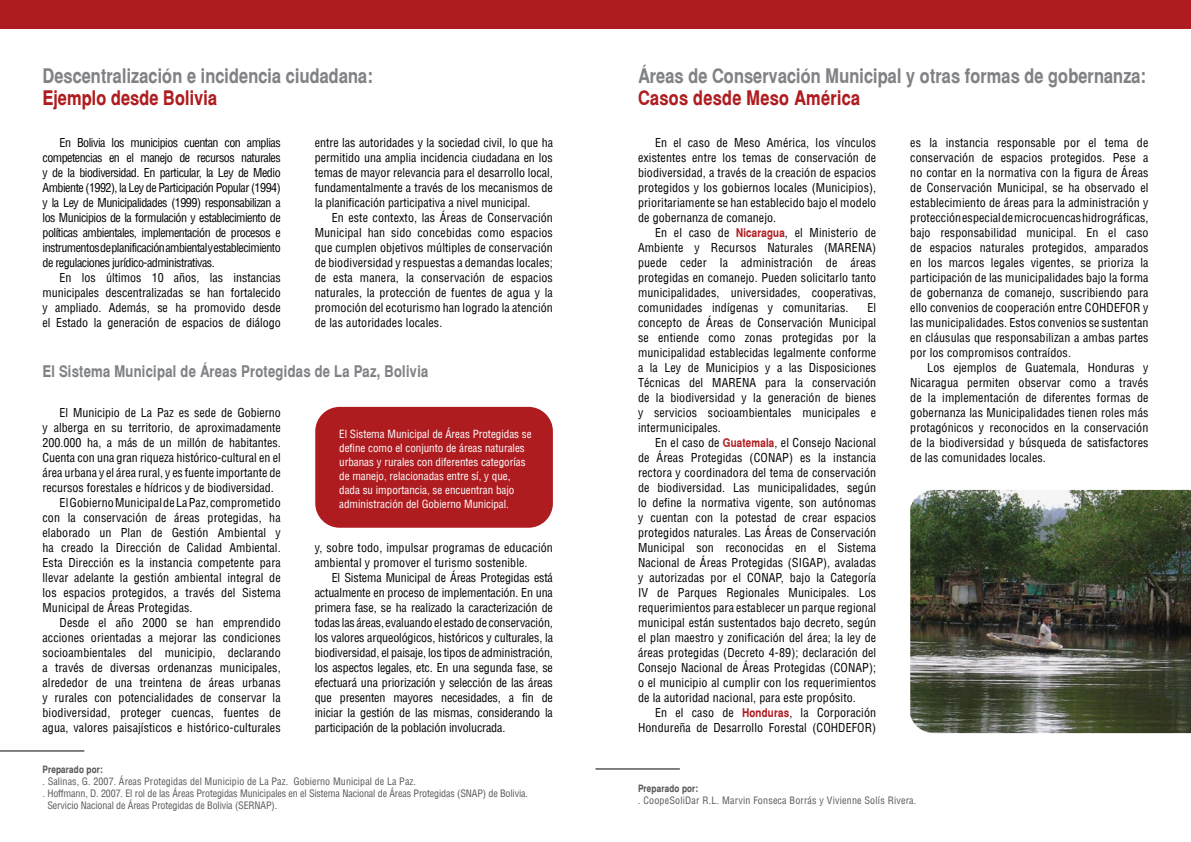
<style>
.page{position:relative;width:1191px;height:842px;background:#fff}
.page>*{position:absolute;margin:0;border:0;box-sizing:border-box;transform-origin:0 0}
.t1{font:700 20px "Switzerland Narrow";color:#808285}
.t2{font:700 20px "Switzerland Narrow";letter-spacing:.01em;color:#af1c20}
.t3{font:700 16px "Switzerland Narrow";letter-spacing:.01em;color:#808285}
.t4{font:12px/15px "Switzerland Condensed";letter-spacing:.01em;color:#000;text-align:justify}
.t5{font:11px/14px "Switzerland Condensed";color:#fff}
.t6{font:10px "Switzerland Condensed";letter-spacing:-.01em;color:#58595b}
.t7{font:10px "Switzerland Condensed";letter-spacing:.01em;color:#58595b}
.t8{font:10px "Switzerland Condensed";letter-spacing:.02em;color:#58595b}
.t9{font:700 10px "Switzerland Narrow";letter-spacing:.01em;color:#58595b}
.s1{font-family:"Switzerland Narrow";font-weight:700;color:#af1c20}
</style>
<div class="page">
<div style="left:315px;top:407px;width:238px;height:121px;background:#af1c20;border-radius:24px"></div>
<div style="left:0;top:0;width:1191px;height:28px;background:#af1c20"></div>
<hr style="left:0;top:750px;width:84px;height:2px;background:#58595b">
<hr style="left:595px;top:768px;width:85px;height:2px;background:#58595b">
<img style="left:910px;top:490px;width:281px;height:243px">
<h1 class="t1" style="left:43px;top:64px;width:332px">Descentralización e incidencia ciudadana:</h1>
<h1 class="t2" style="left:43px;top:86px;width:176px">Ejemplo desde Bolivia</h1>
<p class="t4" style="left:315px;top:135px;width:240px">entre las autoridades y la sociedad civil, lo que ha permitido una amplia incidencia ciudadana en los temas de mayor relevancia para el desarrollo local, fundamentalmente a través de los mecanismos de la planificación participativa a nivel municipal.</p>
<p class="t4" style="left:315px;top:210px;width:240px;text-indent:17px">En este contexto, las Áreas de Conservación Municipal han sido concebidas como espacios que cumplen objetivos múltiples de conservación de biodiversidad y respuestas a demandas locales; de esta manera, la conservación de espacios naturales, la protección de fuentes de agua y la promoción del ecoturismo han logrado la atención de las autoridades locales.</p>
<h2 class="t3" style="left:43px;top:362px;width:387px">El Sistema Municipal de Áreas Protegidas de La Paz, Bolivia</h2>
<p class="t4" style="left:43px;top:135px;width:240px;text-indent:17px">En Bolivia los municipios cuentan con amplias competencias en el manejo de recursos naturales y de la biodiversidad. En particular, la Ley de Medio Ambiente (1992), la Ley de Participación Popular (1994) y la Ley de Municipalidades (1999) responsabilizan a los Municipios de la formulación y establecimiento de políticas ambientales, implementación de procesos e instrumentos de planificación ambiental y establecimiento de regulaciones jurídico-administrativas.</p>
<p class="t4" style="left:43px;top:270px;width:240px;text-indent:17px">En los últimos 10 años, las instancias municipales descentralizadas se han fortalecido y ampliado. Además, se ha promovido desde el Estado la generación de espacios de diálogo</p>
<p class="t4" style="left:60px;top:405px;width:223px">El Municipio de La Paz es sede de Gobierno</p>
<p class="t4" style="left:43px;top:420px;width:240px">y alberga en su territorio, de aproximadamente</p>
<p class="t4" style="left:43px;top:435px;width:240px">200.000 ha, a más de un millón de habitantes.</p>
<p class="t4" style="left:43px;top:450px;width:240px">Cuenta con una gran riqueza histórico-cultural en el</p>
<p class="t4" style="left:43px;top:465px;width:240px">área urbana y el área rural, y es fuente importante de</p>
<p class="t4" style="left:43px;top:480px;width:233px">recursos forestales e hídricos y de biodiversidad.</p>
<p class="t4" style="left:60px;top:495px;width:223px">El Gobierno Municipal de La Paz, comprometido</p>
<p class="t4" style="left:43px;top:510px;width:240px">con la conservación de áreas protegidas, ha</p>
<p class="t4" style="left:43px;top:525px;width:240px">elaborado un Plan de Gestión Ambiental y</p>
<p class="t4" style="left:43px;top:540px;width:240px">ha creado la Dirección de Calidad Ambiental.</p>
<p class="t4" style="left:43px;top:555px;width:240px">Esta Dirección es la instancia competente para</p>
<p class="t4" style="left:43px;top:570px;width:240px">llevar adelante la gestión ambiental integral de</p>
<p class="t4" style="left:43px;top:585px;width:240px">los espacios protegidos, a través del Sistema</p>
<p class="t4" style="left:43px;top:600px;width:152px">Municipal de Áreas Protegidas.</p>
<p class="t4" style="left:60px;top:615px;width:223px">Desde el año 2000 se han emprendido</p>
<p class="t4" style="left:43px;top:630px;width:240px">acciones orientadas a mejorar las condiciones</p>
<p class="t4" style="left:43px;top:645px;width:240px">socioambientales del municipio, declarando</p>
<p class="t4" style="left:43px;top:660px;width:240px">a través de diversas ordenanzas municipales,</p>
<p class="t4" style="left:43px;top:675px;width:240px">alrededor de una treintena de áreas urbanas</p>
<p class="t4" style="left:43px;top:690px;width:240px">y rurales con potencialidades de conservar la</p>
<p class="t4" style="left:43px;top:705px;width:240px">biodiversidad, proteger cuencas, fuentes de</p>
<p class="t4" style="left:43px;top:720px;width:240px">agua, valores paisajísticos e histórico-culturales</p>
<p class="t5" style="left:339px;top:426px;width:194px">El Sistema Municipal de Áreas Protegidas se define como el conjunto de áreas naturales urbanas y rurales con diferentes categorías de manejo, relacionadas entre sí, y que, dada su importancia, se encuentran bajo administración del Gobierno Municipal.</p>
<p class="t4" style="left:315px;top:540px;width:240px">y, sobre todo, impulsar programas de educación ambiental y promover el turismo sostenible.</p>
<p class="t4" style="left:315px;top:570px;width:240px;text-indent:17px">El Sistema Municipal de Áreas Protegidas está actualmente en proceso de implementación. En una primera fase, se ha realizado la caracterización de todas las áreas, evaluando el estado de conservación, los valores arqueológicos, históricos y culturales, la biodiversidad, el paisaje, los tipos de administración, los aspectos legales, etc. En una segunda fase, se efectuará una priorización y selección de las áreas que presenten mayores necesidades, a fin de iniciar la gestión de las mismas, considerando la participación de la población involucrada.</p>
<p class="t9" style="left:43px;top:764px;width:62px">Preparado por:</p>
<p class="t7" style="left:43px;top:775px;width:375px">. Salinas, G. 2007. Áreas Protegidas del Municipio de La Paz. Gobierno Municipal de La Paz.</p>
<p class="t6" style="left:43px;top:787px;width:487px">. Hoffmann, D. 2007. El rol de las Áreas Protegidas Municipales en el Sistema Nacional de Áreas Protegidas (SNAP) de Bolivia.</p>
<p class="t6" style="left:47px;top:799px;width:231px">Servicio Nacional de Áreas Protegidas de Bolivia (SERNAP).</p>
<h1 class="t1" style="left:638px;top:64px;width:509px">Áreas de Conservación Municipal y otras formas de gobernanza:</h1>
<h1 class="t2" style="left:638px;top:86px;width:224px">Casos desde Meso América</h1>
<p class="t4" style="left:910px;top:135px;width:240px">es la instancia responsable por el tema de conservación de espacios protegidos. Pese a no contar en la normativa con la figura de Áreas de Conservación Municipal, se ha observado el establecimiento de áreas para la administración y protección especial de microcuencas hidrográficas, bajo responsabilidad municipal. En el caso de espacios naturales protegidos, amparados en los marcos legales vigentes, se prioriza la participación de las municipalidades bajo la forma de gobernanza de comanejo, suscribiendo para ello convenios de cooperación entre COHDEFOR y las municipalidades. Estos convenios se sustentan en cláusulas que responsabilizan a ambas partes por los compromisos contraídos.</p>
<p class="t4" style="left:910px;top:360px;width:240px;text-indent:17px">Los ejemplos de Guatemala, Honduras y Nicaragua permiten observar como a través de la implementación de diferentes formas de gobernanza las Municipalidades tienen roles más protagónicos y reconocidos en la conservación de la biodiversidad y búsqueda de satisfactores de las comunidades locales.</p>
<p class="t4" style="left:638px;top:135px;width:240px;text-indent:17px">En el caso de Meso América, los vínculos existentes entre los temas de conservación de biodiversidad, a través de la creación de espacios protegidos y los gobiernos locales (Municipios), prioritariamente se han establecido bajo el modelo de gobernanza de comanejo.</p>
<p class="t4" style="left:638px;top:225px;width:240px;text-indent:17px">En el caso de <span class="s1">Nicaragua</span>, el Ministerio de Ambiente y Recursos Naturales (MARENA) puede ceder la administración de áreas protegidas en comanejo. Pueden solicitarlo tanto municipalidades, universidades, cooperativas, comunidades indígenas y comunitarias.</p>
<p class="t4" style="left:638px;top:300px;width:240px;text-indent:229px">El concepto de Áreas de Conservación Municipal se entiende como zonas protegidas por la municipalidad establecidas legalmente conforme a la Ley de Municipios y a las Disposiciones Técnicas del MARENA para la conservación de la biodiversidad y la generación de bienes y servicios socioambientales municipales e intermunicipales.</p>
<p class="t4" style="left:638px;top:435px;width:240px;text-indent:17px">En el caso de <span class="s1">Guatemala</span>, el Consejo Nacional de Áreas Protegidas (CONAP) es la instancia rectora y coordinadora del tema de conservación de biodiversidad. Las municipalidades, según lo define la normativa vigente, son autónomas y cuentan con la potestad de crear espacios protegidos naturales. Las Áreas de Conservación Municipal son reconocidas en el Sistema Nacional de Áreas Protegidas (SIGAP), avaladas y autorizadas por el CONAP, bajo la Categoría IV de Parques Regionales Municipales. Los requerimientos para establecer un parque regional municipal están sustentados bajo decreto, según el plan maestro y zonificación del área; la ley de áreas protegidas (Decreto 4-89); declaración del Consejo Nacional de Áreas Protegidas (CONAP); o el municipio al cumplir con los requerimientos de la autoridad nacional, para este propósito.</p>
<p class="t4" style="left:638px;top:705px;width:240px;text-align:right">En el caso de <span class="s1">Honduras</span>, la Corporación<br>Hondureña de Desarrollo Forestal (COHDEFOR)</p>
<p class="t9" style="left:638px;top:783px;width:62px">Preparado por:</p>
<p class="t8" style="left:638px;top:794px;width:280px">. CoopeSoliDar R.L. Marvin Fonseca Borrás y Vivienne Solís Rivera.</p>
</div>
